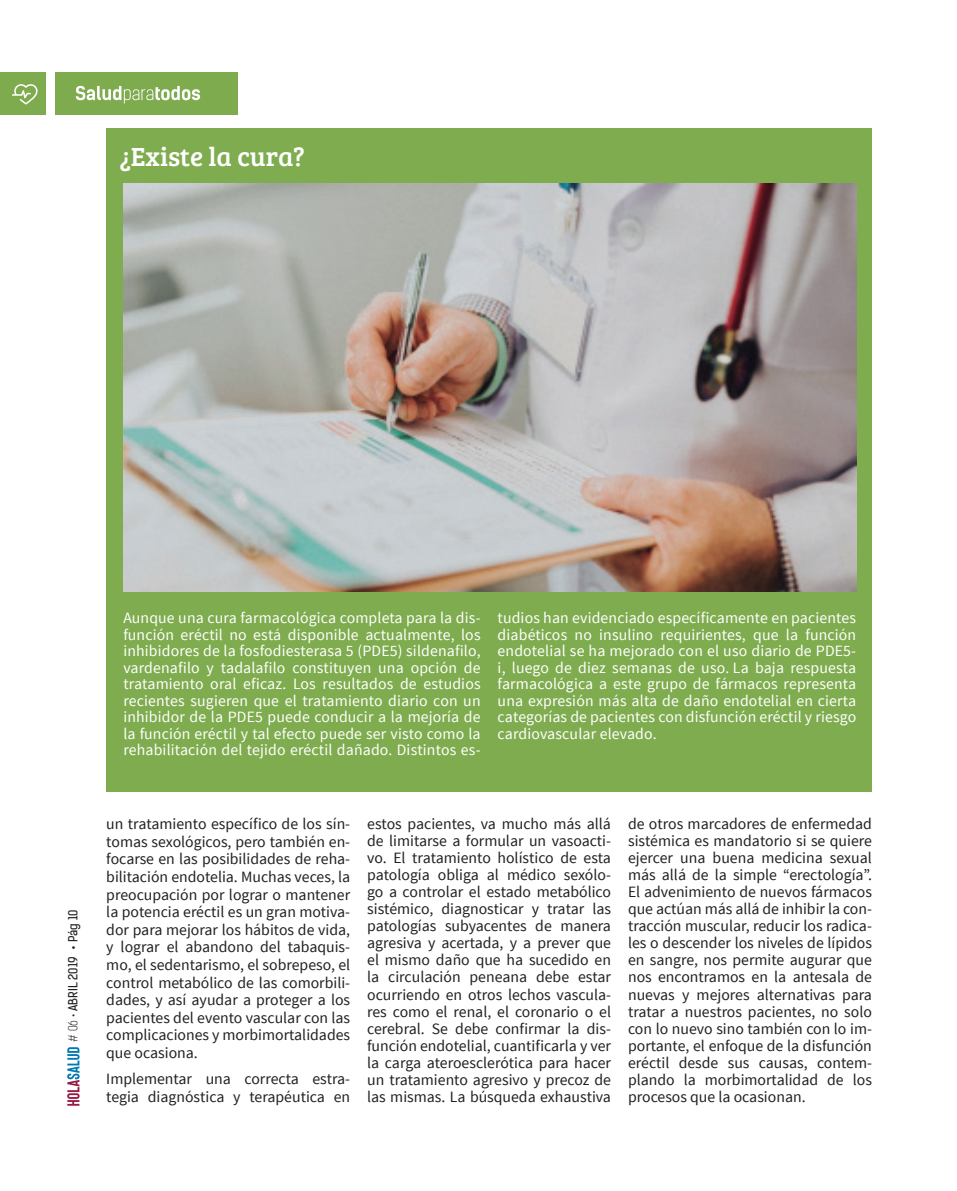
<style>
.page{position:relative;width:957px;height:1191px;background:#fff}
.page>*{position:absolute;margin:0;border:0;box-sizing:border-box;transform-origin:0 0}
.Título_Recuadro{font:27px "Bree Serif";color:#fff}
.Textos{font:15.75px/17px "Source Sans Pro";color:#231f20;text-align:justify}
.Textos-2{font:15.75px/16.5px "Source Sans Pro";letter-spacing:.01em;color:#fff;text-align:justify}
.t1{font:12px "Kelson Sans";color:#231f20}
.s1{font-weight:300}
</style>
<div class="page">
<div style="left:106px;top:128px;width:766px;height:663px;background:#7fac4f"></div>
<img style="left:123px;top:183px;width:733px;height:408px">
<svg style="left:67px;top:1047px;width:13px;height:58px"></svg>
<div style="left:0;top:72px;width:46px;height:43px;background:#7fab4f"></div>
<div style="left:55px;top:72px;width:182px;height:43px;background:#7fab4f"></div>
<svg style="left:76px;top:86px;width:124px;height:17px"></svg>
<svg style="left:12px;top:84px;width:26px;height:20px"></svg>
<p class="Título_Recuadro" style="left:119px;top:137px;width:187px">¿Existe la cura?</p>
<p class="t1" style="left:66px;top:1041px;width:134px;rotate:-90deg"><span class="s1"># 06 •</span> ABRIL 2019 • Pág 10</p>
<p class="Textos-2" style="left:123px;top:610px;width:359px">Aunque una cura farmacológica completa para la dis&shy;función eréctil no está disponible actualmente, los inhibidores de la fosfodiesterasa 5 (PDE5) sildenafilo, vardenafilo y tadalafilo constituyen una opción de tratamiento oral eficaz. Los resultados de estudios recientes sugieren que el tratamiento diario con un inhibidor de la PDE5 puede conducir a la mejoría de la función eréctil y tal efecto puede ser visto como la rehabilitación del tejido eréctil dañado. Distintos es-</p>
<p class="Textos-2" style="left:497px;top:610px;width:360px">tudios han evidenciado específicamente en pacientes diabéticos no insulino requirientes, que la función endotelial se ha mejorado con el uso diario de PDE5- i, luego de diez semanas de uso. La baja respuesta farmacológica a este grupo de fármacos representa una expresión más alta de daño endotelial en cierta categorías de pacientes con disfunción eréctil y riesgo cardiovascular elevado.</p>
<p class="Textos" style="left:106px;top:815px;width:245px;line-height:17.5px">un tratamiento específico de los sín&shy;tomas sexológicos, pero también en&shy;focarse en las posibilidades de reha&shy;bilitación endotelia. Muchas veces, la preocupación por lograr o mantener la potencia eréctil es un gran motiva&shy;dor para mejorar los hábitos de vida, y lograr el abandono del tabaquis&shy;mo, el sedentarismo, el sobrepeso, el control metabólico de las comorbili&shy;dades, y así ayudar a proteger a los pacientes del evento vascular con las complicaciones y morbimortalidades que ocasiona.</p>
<p class="Textos" style="left:106px;top:1070px;width:245px;line-height:17.5px">Implementar una correcta estra&shy;tegia diagnóstica y terapéutica en</p>
<p class="Textos" style="left:367px;top:815px;width:245px">estos pacientes, va mucho más allá de limitarse a formular un vasoacti&shy;vo. El tratamiento holístico de esta patología obliga al médico sexólo&shy;go a controlar el estado metabólico sistémico, diagnosticar y tratar las patologías subyacentes de manera agresiva y acertada, y a prever que el mismo daño que ha sucedido en la circulación peneana debe estar ocurriendo en otros lechos vascula&shy;res como el renal, el coronario o el cerebral. Se debe confirmar la dis&shy;función endotelial, cuantificarla y ver la carga ateroesclerótica para hacer un tratamiento agresivo y precoz de las mismas. La búsqueda exhaustiva</p>
<p class="Textos" style="left:628px;top:815px;width:245px">de otros marcadores de enfermedad sistémica es mandatorio si se quiere ejercer una buena medicina sexual más allá de la simple “erectología”.<br>El advenimiento de nuevos fármacos que actúan más allá de inhibir la con&shy;tracción muscular, reducir los radica&shy;les o descender los niveles de lípidos en sangre, nos permite augurar que nos encontramos en la antesala de nuevas y mejores alternativas para tratar a nuestros pacientes, no solo con lo nuevo sino también con lo im&shy;portante, el enfoque de la disfunción eréctil desde sus causas, contem&shy;plando la morbimortalidad de los procesos que la ocasionan.</p>
</div>
